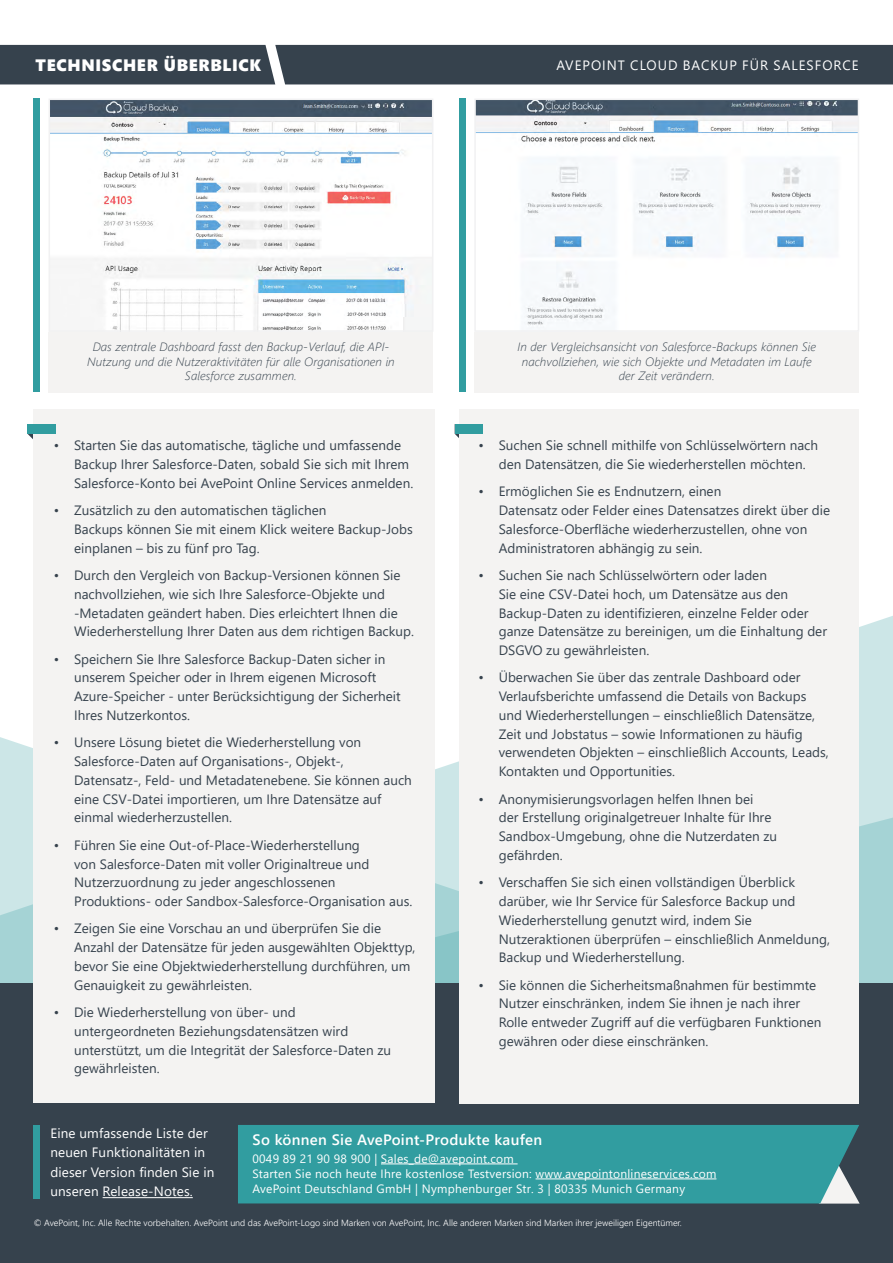
<style>
.page{position:relative;width:893px;height:1263px;background:#fff}
.page>*{position:absolute;margin:0;border:0;box-sizing:border-box;transform-origin:0 0}
.t1{font:16.5px "Segoe UI Black";letter-spacing:.04em;color:#fff}
.t2{font:600 15px "Segoe UI";letter-spacing:.02em;color:#fff}
.t3{font:13.5px/18.8px "Segoe UI";color:#36424d}
.t4{font:13.5px/19.5px "Segoe UI";letter-spacing:.01em;color:#fff}
.t5{font:13.5px "Segoe UI";letter-spacing:.075em;color:#fff}
.t6{font:italic 300 12px/14.4px "Segoe UI";letter-spacing:.01em;color:#36424d;text-align:center}
.t7{font:12px/15px "Segoe UI";letter-spacing:.02em;color:#fff}
.t8{font:300 9px "Segoe UI";color:#fff}
</style>
<div class="page">
<svg style="left:28px;top:434px;width:5px;height:5px"></svg>
<svg style="left:0;top:606px;width:893px;height:204px;fill:#cce6e7"></svg>
<svg style="left:0;top:810px;width:893px;height:174px;background:#b0d8d9"></svg>
<div style="left:0;top:984px;width:893px;height:279px;background:#36424d"></div>
<div style="left:0;top:45px;width:893px;height:39px;background:#36424d"></div>
<div style="left:34px;top:99px;width:6px;height:293px;background:#319da0"></div>
<div style="left:460px;top:99px;width:6px;height:293px;background:#319da0"></div>
<hr style="left:103px;top:1197px;width:90px;height:1px;background:#fff">
<div style="left:34px;top:1125px;width:6px;height:74px;background:#319da0"></div>
<div style="left:238px;top:1125px;width:621px;height:78px;background:#319da0"></div>
<hr style="left:381px;top:1163px;width:137px;height:1px;background:#fff">
<hr style="left:536px;top:1178px;width:180px;height:1px;background:#fff">
<div style="left:33px;top:409px;width:401px;height:693px;background:#f4f3f2"></div>
<div style="left:459px;top:409px;width:400px;height:694px;background:#f4f3f2"></div>
<div style="left:455px;top:424px;width:27px;height:10px;background:#319da0"></div>
<img style="left:52px;top:102px;width:378px;height:227px">
<div style="left:49px;top:99px;width:384px;height:233px;border:2px solid #f1f1f2"></div>
<img style="left:477px;top:102px;width:379px;height:226px">
<div style="left:474px;top:99px;width:385px;height:233px;border:2px solid #f1f1f2"></div>
<div style="left:49px;top:332px;width:384px;height:60px;background:#f4f3f2"></div>
<div style="left:474px;top:332px;width:385px;height:60px;background:#f4f3f2"></div>
<div style="left:27px;top:424px;width:29px;height:10px;background:#319da0"></div>
<p class="t1" style="left:36px;top:53px;width:227px">TECHNISCHER ÜBERBLICK</p>
<p class="t5" style="left:556px;top:52px;width:304px">AVEPOINT CLOUD BACKUP FÜR SALESFORCE</p>
<p class="t6" style="left:87px;top:338px;width:309px">Das zentrale Dashboard fasst den Backup-Verlauf, die API-<br>Nutzung und die Nutzeraktivitäten für alle Organisationen in<br>Salesforce zusammen.</p>
<p class="t6" style="left:517px;top:338px;width:300px">In der Vergleichsansicht von Salesforce-Backups können Sie nachvollziehen, wie sich Objekte und Metadaten im Laufe der Zeit verändern.</p>
<p class="t3" style="left:74px;top:435px;width:341px;text-indent:-20px">• Starten Sie das automatische, tägliche und umfassende<br>Backup Ihrer Salesforce-Daten, sobald Sie sich mit Ihrem<br>Salesforce-Konto bei AvePoint Online Services anmelden.</p>
<p class="t3" style="left:74px;top:500px;width:340px;text-indent:-20px">• Zusätzlich zu den automatischen täglichen<br>Backups können Sie mit einem Klick weitere Backup-Jobs einplanen – bis zu fünf pro Tag.</p>
<p class="t3" style="left:74px;top:565px;width:341px;text-indent:-20px">• Durch den Vergleich von Backup-Versionen können Sie nachvollziehen, wie sich Ihre Salesforce-Objekte und -Metadaten geändert haben. Dies erleichtert Ihnen die Wiederherstellung Ihrer Daten aus dem richtigen Backup.</p>
<p class="t3" style="left:74px;top:648px;width:328px;text-indent:-20px">• Speichern Sie Ihre Salesforce Backup-Daten sicher in unserem Speicher oder in Ihrem eigenen Microsoft Azure-Speicher - unter Berücksichtigung der Sicherheit Ihres Nutzerkontos.</p>
<p class="t3" style="left:74px;top:732px;width:339px;text-indent:-20px">• Unsere Lösung bietet die Wiederherstellung von Salesforce-Daten auf Organisations-, Objekt-, Datensatz-, Feld- und Metadatenebene. Sie können auch eine CSV-Datei importieren, um Ihre Datensätze auf einmal wiederherzustellen.</p>
<p class="t3" style="left:74px;top:834px;width:340px;text-indent:-20px">• Führen Sie eine Out-of-Place-Wiederherstellung<br>von Salesforce-Daten mit voller Originaltreue und Nutzerzuordnung zu jeder angeschlossenen Produktions- oder Sandbox-Salesforce-Organisation aus.</p>
<p class="t3" style="left:74px;top:918px;width:343px;text-indent:-20px">• Zeigen Sie eine Vorschau an und überprüfen Sie die Anzahl der Datensätze für jeden ausgewählten Objekttyp, bevor Sie eine Objektwiederherstellung durchführen, um Genauigkeit zu gewährleisten.</p>
<p class="t3" style="left:74px;top:1002px;width:318px;text-indent:-20px">• Die Wiederherstellung von über- und untergeordneten Beziehungsdatensätzen wird unterstützt, um die Integrität der Salesforce-Daten zu gewährleisten.</p>
<p class="t3" style="left:478px;top:435px;width:341px;text-align:center">• Suchen Sie schnell mithilfe von Schlüsselwörtern nach den Datensätzen, die Sie wiederherstellen möchten.</p>
<p class="t3" style="left:499px;top:481px;width:333px;text-indent:-20px">• Ermöglichen Sie es Endnutzern, einen<br>Datensatz oder Felder eines Datensatzes direkt über die Salesforce-Oberfläche wiederherzustellen, ohne von Administratoren abhängig zu sein.</p>
<p class="t3" style="left:499px;top:565px;width:330px;text-indent:-20px">• Suchen Sie nach Schlüsselwörtern oder laden<br>Sie eine CSV-Datei hoch, um Datensätze aus den Backup-Daten zu identifizieren, einzelne Felder oder ganze Datensätze zu bereinigen, um die Einhaltung der DSGVO zu gewährleisten.</p>
<p class="t3" style="left:499px;top:667px;width:332px;text-indent:-20px">• Überwachen Sie über das zentrale Dashboard oder Verlaufsberichte umfassend die Details von Backups und Wiederherstellungen – einschließlich Datensätze, Zeit und Jobstatus – sowie Informationen zu häufig verwendeten Objekten – einschließlich Accounts, Leads, Kontakten und Opportunities.</p>
<p class="t3" style="left:499px;top:788px;width:280px;text-indent:-20px">• Anonymisierungsvorlagen helfen Ihnen bei<br>der Erstellung originalgetreuer Inhalte für Ihre Sandbox-Umgebung, ohne die Nutzerdaten zu gefährden.</p>
<p class="t3" style="left:499px;top:872px;width:333px;text-indent:-20px">• Verschaffen Sie sich einen vollständigen Überblick darüber, wie Ihr Service für Salesforce Backup und Wiederherstellung genutzt wird, indem Sie Nutzeraktionen überprüfen – einschließlich Anmeldung, Backup und Wiederherstellung.</p>
<p class="t3" style="left:499px;top:974px;width:324px;text-indent:-20px">• Sie können die Sicherheitsmaßnahmen für bestimmte Nutzer einschränken, indem Sie ihnen je nach ihrer Rolle entweder Zugriff auf die verfügbaren Funktionen gewähren oder diese einschränken.</p>
<p class="t4" style="left:50px;top:1122px;width:166px">Eine umfassende Liste der neuen Funktionalitäten in dieser Version finden Sie in unseren Release-Notes.</p>
<p class="t2" style="left:253px;top:1125px;width:291px">So können Sie AvePoint-Produkte kaufen</p>
<p class="t7" style="left:253px;top:1150px;width:465px">0049 89 21 90 98 900 | Sales_de@avepoint.com<br>Starten Sie noch heute Ihre kostenlose Testversion: www.avepointonlineservices.com<br>AvePoint Deutschland GmbH | Nymphenburger Str. 3 | 80335 Munich Germany</p>
<p class="t8" style="left:34px;top:1214px;width:650px">© AvePoint, Inc. Alle Rechte vorbehalten. AvePoint und das AvePoint-Logo sind Marken von AvePoint, Inc. Alle anderen Marken sind Marken ihrer jeweiligen Eigentümer.</p>
</div>
